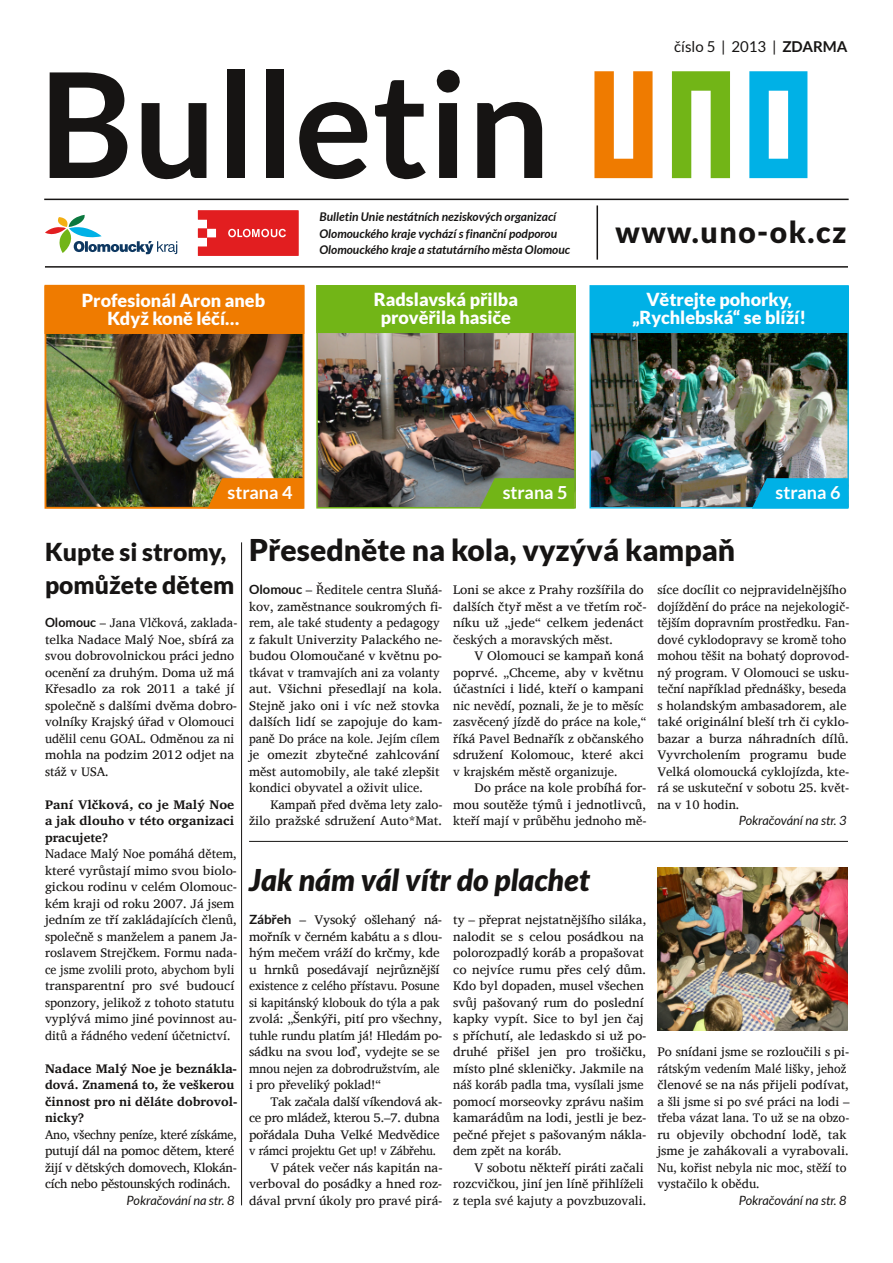
<style>
.page{position:relative;width:893px;height:1263px;background:#fff}
.page>*{position:absolute;margin:0;border:0;box-sizing:border-box;transform-origin:0 0}
.t1{font:900 30px "Mi Lato";color:#161413}
.t2{font:italic 900 30px "Mi Lato";color:#161413}
.t3{font:900 30px "Mi Lato";letter-spacing:.05em;color:#161413}
.t4{font:900 24.75px/33px "Mi Lato";color:#161413}
.t5{font:900 18px/18px "Mi Lato";color:#fff;text-align:center}
.t6{font:700 18px "Mi Lato";color:#fff}
.t7{font:15px "Mi Lato";color:#161413}
.t8{font:12.75px/16.5px "Charis SIL";color:#161413}
.t9{font:12.75px/16.5px "Charis SIL";color:#161413;scale:1.05 1}
.t10{font:12.75px/16.5px "Charis SIL";color:#161413;text-align:justify;scale:1.04 1}
.t11{font:12.75px/16.5px "Charis SIL";letter-spacing:-.02em;color:#161413}
.t12{font:700 12.75px/16.5px "Charis SIL";color:#161413;text-align:justify;scale:1.05 1}
.t13{font:italic 12.75px "Mi Lato";color:#161413}
.t14{font:12.75px "Charis SIL";letter-spacing:-.02em;color:#161413;scale:.95 1}
.t15{font:12.75px "Charis SIL";letter-spacing:-.02em;color:#161413;scale:1.04 1}
.t16{font:12.75px "Charis SIL";letter-spacing:-.02em;color:#161413;scale:1.05 1}
.t17{font:italic 700 12px/16.5px "Mi Lato";color:#161413}
.s1{font-weight:700}
.s2{font-family:"Mi Lato";font-weight:700}
</style>
<div class="page">
<img style="left:591px;top:332px;width:256px;height:174px">
<div style="left:589px;top:285px;width:260px;height:223px;border:1px solid #00b1e6"></div>
<div style="left:590px;top:286px;width:258px;height:46px;background:#00b1e6"></div>
<svg style="left:752px;top:478px;width:96px;height:30px;background:#04a7d8"></svg>
<svg style="left:749px;top:71px;width:58px;height:107px"></svg>
<svg style="left:672px;top:71px;width:58px;height:107px"></svg>
<svg style="left:594px;top:71px;width:59px;height:107px"></svg>
<svg style="left:50px;top:72px;width:77px;height:106px"></svg>
<svg style="left:142px;top:103px;width:64px;height:76px"></svg>
<div style="left:227px;top:70px;width:18px;height:108px;background:#161413"></div>
<div style="left:266px;top:70px;width:18px;height:108px;background:#161413"></div>
<svg style="left:299px;top:102px;width:68px;height:77px"></svg>
<svg style="left:375px;top:80px;width:51px;height:99px"></svg>
<svg style="left:437px;top:70px;width:23px;height:108px"></svg>
<svg style="left:477px;top:102px;width:65px;height:76px"></svg>
<img style="left:48px;top:334px;width:253px;height:172px">
<div style="left:45px;top:285px;width:259px;height:224px;border:2px solid #ef7b00"></div>
<div style="left:45px;top:286px;width:258px;height:47px;background:#ef7b00"></div>
<div style="left:44px;top:286px;width:260px;height:48px;border:2px solid #ef7b00"></div>
<img style="left:319px;top:333px;width:254px;height:172px">
<div style="left:316px;top:285px;width:260px;height:223px;border:2px solid #72b517"></div>
<div style="left:317px;top:286px;width:258px;height:46px;background:#72b517"></div>
<div style="left:316px;top:285px;width:260px;height:48px;border:2px solid #72b517"></div>
<svg style="left:480px;top:478px;width:94px;height:30px;background:#72b01f"></svg>
<svg style="left:207px;top:478px;width:96px;height:30px;background:#e67d07"></svg>
<svg style="left:45px;top:215px;width:132px;height:39px"></svg>
<hr style="left:45px;top:266px;width:803px;height:2px;background:#161413">
<hr style="left:44px;top:199px;width:805px;height:1px;background:#161413">
<hr style="left:597px;top:205px;width:1px;height:55px;background:#161413">
<hr style="left:241px;top:542px;width:1px;height:663px;background:#161413">
<svg style="left:198px;top:210px;width:100px;height:46px;background:#e43436"></svg>
<hr style="left:249px;top:841px;width:599px;height:1px;background:#161413">
<img style="left:657px;top:867px;width:191px;height:163px">
<p class="t7" style="left:674px;top:38px;width:175px">číslo 5 | 2013 | <span class="s1">ZDARMA</span></p>
<h3 class="t5" style="left:82px;top:292px;width:185px">Profesionál Aron aneb<br>Když koně léčí…</h3>
<p class="t17" style="left:319px;top:209px;width:252px">Bulletin Unie nestátních neziskových organizací<br>Olomouckého kraje vychází s finanční podporou<br>Olomouckého kraje a statutárního města Olomouc</p>
<h3 class="t5" style="left:374px;top:291px;width:146px">Radslavská přilba prověřila hasiče</h3>
<h1 class="t3" style="left:615px;top:215px;width:232px">www.uno-ok.cz</h1>
<h3 class="t5" style="left:632px;top:291px;width:176px">Větrejte pohorky, „Rychlebská“ se blíží!</h3>
<h3 class="t6" style="left:228px;top:482px;width:66px">strana 4</h3>
<h3 class="t6" style="left:503px;top:482px;width:66px">strana 5</h3>
<h3 class="t6" style="left:776px;top:482px;width:66px">strana 6</h3>
<h2 class="t4" style="left:45px;top:536px;width:191px">Kupte si stromy, pomůžete dětem</h2>
<p class="t8" style="left:45px;top:614px;width:194px"><span class="s2">Olomouc</span> – Jana Vlčková, zaklada&shy;telka Nadace Malý Noe, sbírá za svou dobrovolnickou práci jedno ocenění za druhým. Doma už má<br>Křesadlo za rok 2011 a také jí společně s dalšími dvěma dobro&shy;volníky Krajský úřad v Olomouci udělil cenu GOAL. Odměnou za ni mohla na podzim 2012 odjet na stáž v USA.</p>
<p class="t12" style="left:45px;top:796px;width:182px">Paní Vlčková, co je Malý Noe a jak dlouho v této organizaci pracujete?</p>
<p class="t8" style="left:45px;top:845px;width:194px">Nadace Malý Noe pomáhá dětem, které vyrůstají mimo svou biolo&shy;gickou rodinu v celém Olomouc&shy;kém kraji od roku 2007. Já jsem jedním ze tří zakládajících členů, společně s manželem a panem Ja&shy;roslavem Strejčkem. Formu nada&shy;ce jsme zvolili proto, abychom byli transparentní pro své budoucí sponzory, jelikož z tohoto statutu vyplývá mimo jiné povinnost au&shy;ditů a řádného vedení účetnictví.</p>
<p class="t12" style="left:45px;top:1060px;width:185px;text-align:left">Nadace Malý Noe je beznákla&shy;dová. Znamená to, že veškerou činnost pro ni děláte dobrovol&shy;nicky?</p>
<p class="t11" style="left:45px;top:1126px;width:193px">Ano, všechny peníze, které získáme, putují dál na pomoc dětem, které žijí v dětských domovech, Klokán&shy;cích nebo pěstounských rodinách.</p>
<p class="t13" style="left:127px;top:1193px;width:109px">Pokračování na str. 8</p>
<h1 class="t1" style="left:249px;top:533px;width:488px">Přesedněte na kola, vyzývá kampaň</h1>
<p class="t8" style="left:249px;top:581px;width:195px"><span class="s2">Olomouc</span> – Ředitele centra Sluňá&shy;kov, zaměstnance soukromých fi&shy;rem, ale také studenty a pedagogy z fakult Univerzity Palackého ne&shy;budou Olomoučané v květnu po&shy;tkávat v tramvajích ani za volanty aut. Všichni přesedlají na kola.<br>Stejně jako oni i víc než stovka dalších lidí se zapojuje do kam&shy;paně Do práce na kole. Jejím cílem je omezit zbytečné zahlcování měst automobily, ale také zlepšit kondici obyvatel a oživit ulice.</p>
<p class="t8" style="left:249px;top:796px;width:195px;text-align:right">Kampaň před dvěma lety zalo&shy;žilo pražské sdružení Auto*Mat.</p>
<p class="t9" style="left:453px;top:581px;width:186px">Loni se akce z Prahy rozšířila do dalších čtyř měst a ve třetím roč&shy;níku už „jede“ celkem jedenáct českých a moravských měst.</p>
<p class="t9" style="left:453px;top:647px;width:186px;text-indent:21px">V Olomouci se kampaň koná poprvé. „Chceme, aby v květnu účastníci i lidé, kteří o kampani nic nevědí, poznali, že je to měsíc zasvěcený jízdě do práce na kole,“ říká Pavel Bednařík z občanského sdružení Kolomouc, které akci v krajském městě organizuje.</p>
<p class="t10" style="left:453px;top:779px;width:187px;text-indent:21px">Do práce na kole probíhá for&shy;mou soutěže týmů i jednotlivců, kteří mají v průběhu jednoho mě-</p>
<p class="t8" style="left:657px;top:581px;width:194px">síce docílit co nejpravidelnějšího dojíždění do práce na nejekologič&shy;tějším dopravním prostředku. Fan&shy;dové cyklodopravy se kromě toho mohou těšit na bohatý doprovod&shy;ný program. V Olomouci se usku&shy;teční například přednášky, beseda s holandským ambasadorem, ale také originální bleší trh či cyklo&shy;bazar a burza náhradních dílů.<br>Vyvrcholením programu bude<br>Velká olomoucká cyklojízda, kte&shy;rá se uskuteční v sobotu 25. květ&shy;na v 10 hodin.</p>
<p class="t13" style="left:739px;top:813px;width:109px">Pokračování na str. 3</p>
<h1 class="t2" style="left:249px;top:863px;width:342px">Jak nám vál vítr do plachet</h1>
<p class="t9" style="left:249px;top:911px;width:186px"><span class="s2">Zábřeh</span> – Vysoký ošlehaný ná&shy;mořník v černém kabátu a s dlou&shy;hým mečem vráží do krčmy, kde u hrnků posedávají nejrůznější existence z celého přístavu. Posune si kapitánský klobouk do týla a pak zvolá: „Šenkýři, pití pro všechny, tuhle rundu platím já! Hledám po&shy;sádku na svou loď, vydejte se se mnou nejen za dobrodružstvím, ale i pro převeliký poklad!“</p>
<p class="t15" style="left:270px;top:1094px;width:167px">Tak začala další víkendová ak-</p>
<p class="t11" style="left:249px;top:1109px;width:192px">ce pro mládež, kterou 5.–7. dubna</p>
<p class="t16" style="left:249px;top:1127px;width:183px">pořádala Duha Velké Medvědice</p>
<p class="t14" style="left:249px;top:1143px;width:199px">v rámci projektu Get up! v Zábřehu.</p>
<p class="t8" style="left:270px;top:1159px;width:174px">V pátek večer nás kapitán na-</p>
<p class="t9" style="left:249px;top:1175px;width:185px">verboval do posádky a hned roz-</p>
<p class="t8" style="left:249px;top:1192px;width:195px">dával první úkoly pro pravé pirá-</p>
<p class="t8" style="left:453px;top:911px;width:195px">ty – přeprat nejstatnějšího siláka, nalodit se s celou posádkou na polorozpadlý koráb a propašovat co nejvíce rumu přes celý dům.<br>Kdo byl dopaden, musel všechen svůj pašovaný rum do poslední kapky vypít. Sice to byl jen čaj s příchutí, ale ledaskdo si už po&shy;druhé přišel jen pro trošičku, místo plné skleničky. Jakmile na náš koráb padla tma, vysílali jsme pomocí morseovky zprávu našim kamarádům na lodi, jestli je bez&shy;pečné přejet s pašovaným nákla&shy;dem zpět na koráb.</p>
<p class="t10" style="left:453px;top:1159px;width:187px;text-align:left;text-indent:21px">V sobotu někteří piráti začali rozcvičkou, jiní jen líně přihlíželi z tepla své kajuty a povzbuzovali.</p>
<p class="t8" style="left:657px;top:1043px;width:194px">Po snídani jsme se rozloučili s pi&shy;rátským vedením Malé lišky, jehož členové se na nás přijeli podívat, a šli jsme si po své práci na lodi – třeba vázat lana. To už se na obzo&shy;ru objevily obchodní lodě, tak jsme je zahákovali a vyrabovali.<br>Nu, kořist nebyla nic moc, stěží to vystačilo k obědu.</p>
<p class="t13" style="left:739px;top:1193px;width:109px">Pokračování na str. 8</p>
</div>
